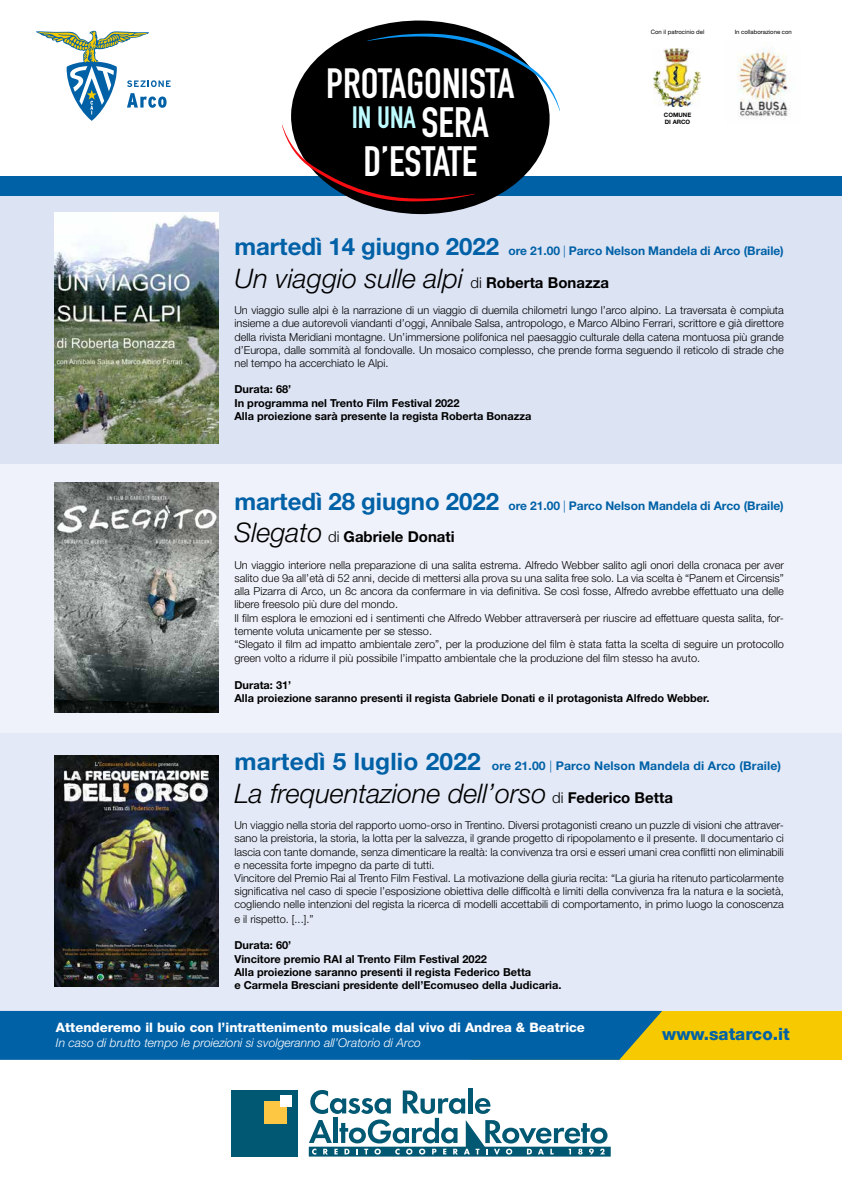
<style>
.page{position:relative;width:842px;height:1191px;background:#fff}
.page>*{position:absolute;margin:0;border:0;box-sizing:border-box;transform-origin:0 0}
.t1{font:700 41.8px "DIN Condensed";color:#fff}
.t2{font:700 41.6px "DIN Condensed";color:#fff}
.t3{font:700 30.4px "DIN Condensed";color:#bffcff}
.t4{font:italic 300 27px "Helvetica Neue LT Std";color:#000}
.t5{font:800 17px "Helvetica Neue LT Std";color:#0061a7}
.t6{font:700 15px "Helvetica Neue LT Std";color:#000}
.t7{font:800 13.1px "Helvetica Neue LT Std";color:#fff}
.t8{font:italic 300 12.1px "Helvetica Neue LT Std";color:#fff}
.t9{font:700 12px "Helvetica Neue LT Std";color:#0061a7}
.t10{font:300 11px/13.2px "Helvetica Neue LT Std";color:#000}
.t11{font:700 11px/13.2px "Helvetica Neue LT Std";color:#000}
.t12{font:6px "Helvetica Neue LT Std";color:#000}
.t13{font:700 6px/7.2px "Helvetica Neue LT Std";color:#000}
.s1{font-size:41.8px;color:#fff}
.s2{font-size:24px}
.s3{font-weight:300}
.s4{font-style:normal;font-size:15px}
.s5{font-weight:700;font-style:normal;font-size:15px}
.s6{font-weight:300;font-style:italic;font-size:27px}
</style>
<div class="page">
<div style="left:0;top:451px;width:842px;height:289px;background:#eff2fa"></div>
<div style="left:0;top:195px;width:842px;height:268px;background:#dce3f3"></div>
<div style="left:0;top:733px;width:842px;height:278px;background:#e3e9f6"></div>
<div style="left:231px;top:1090px;width:67px;height:66px;background:#005872"></div>
<div style="left:264px;top:1101px;width:22px;height:22px;background:#fdc643"></div>
<div style="left:281px;top:1095px;width:11px;height:12px;background:#fff"></div>
<div style="left:468px;top:1088px;width:5px;height:25px;background:#005872"></div>
<svg style="left:309px;top:1090px;width:302px;height:66px"></svg>
<svg style="left:36px;top:31px;width:135px;height:90px"></svg>
<div style="left:471px;top:1011px;width:371px;height:48px;background:#f6c900"></div>
<div style="left:0;top:1011px;width:662px;height:48px;background:#0061a7"></div>
<div style="left:0;top:176px;width:842px;height:20px;background:#0061a7"></div>
<img style="left:55px;top:213px;width:164px;height:230px">
<img style="left:54px;top:482px;width:165px;height:231px">
<img style="left:54px;top:755px;width:165px;height:231px">
<img style="left:737px;top:48px;width:53px;height:72px">
<img style="left:653px;top:48px;width:48px;height:58px">
<svg style="left:291px;top:20px;width:259px;height:195px;fill:#000"></svg>
<svg style="left:282px;top:125px;width:193px;height:76px;background:#1e1c21"></svg>
<svg style="left:367px;top:34px;width:193px;height:77px"></svg>
<h2 class="t2" style="left:326px;top:55px;width:190px">PROTAGONISTA</h2>
<h3 class="t3" style="left:352px;top:97px;width:139px">IN UNA <span class="s1">SERA</span></h3>
<h1 class="t1" style="left:363px;top:133px;width:115px">D’ESTATE</h1>
<p class="t12" style="left:651px;top:29px;width:55px">Con il patrocinio del</p>
<p class="t12" style="left:735px;top:29px;width:59px">In collaborazione con</p>
<p class="t13" style="left:664px;top:111px;width:29px">COMUNE<br>DI ARCO</p>
<p class="t9" style="left:234px;top:244px;width:551px"><span class="s2">martedì 14 giugno 2022</span> ore 21.00 <span class="s3">|</span> Parco Nelson Mandela di Arco (Braile)</p>
<h3 class="t4" style="left:234px;top:262px;width:376px">Un viaggio sulle alpi <span class="s4">di</span> <span class="s5">Roberta Bonazza</span></h3>
<p class="t10" style="left:234px;top:303px;width:551px;text-align:justify">Un viaggio sulle alpi è la narrazione di un viaggio di duemila chilometri lungo l’arco alpino. La traversata è compiuta insieme a due autorevoli viandanti d’oggi, Annibale Salsa, antropologo, e Marco Albino Ferrari, scrittore e già direttore della rivista Meridiani montagne. Un’immersione polifonica nel paesaggio culturale della catena montuosa più grande d’Europa, dalle sommità al fondovalle. Un mosaico complesso, che prende forma seguendo il reticolo di strade che nel tempo ha accerchiato le Alpi.</p>
<p class="t11" style="left:234px;top:382px;width:298px">Durata: 68’<br>In programma nel Trento Film Festival 2022<br>Alla proiezione sarà presente la regista Roberta Bonazza</p>
<p class="t9" style="left:234px;top:498px;width:551px"><span class="s2">martedì 28 giugno 2022</span> ore 21.00 <span class="s3">|</span> Parco Nelson Mandela di Arco (Braile)</p>
<h3 class="t6" style="left:234px;top:528px;width:222px"><span class="s6">Slegato</span> <span class="s3">di</span> Gabriele Donati</h3>
<p class="t10" style="left:234px;top:558px;width:551px">Un viaggio interiore nella preparazione di una salita estrema. Alfredo Webber salito agli onori della cronaca per aver salito due 9a all’età di 52 anni, decide di mettersi alla prova su una salita free solo. La via scelta è “Panem et Circensis” alla Pizarra di Arco, un 8c ancora da confermare in via definitiva. Se così fosse, Alfredo avrebbe effettuato una delle libere freesolo più dure del mondo.<br>Il film esplora le emozioni ed i sentimenti che Alfredo Webber attraverserà per riuscire ad effettuare questa salita, for&shy;temente voluta unicamente per se stesso.<br>“Slegato il film ad impatto ambientale zero”, per la produzione del film è stata fatta la scelta di seguire un protocollo</p>
<p class="t10" style="left:234px;top:651px;width:467px">green volto a ridurre il più possibile l’impatto ambientale che la produzione del film stesso ha avuto.</p>
<p class="t11" style="left:234px;top:678px;width:477px">Durata: 31’<br>Alla proiezione saranno presenti il regista Gabriele Donati e il protagonista Alfredo Webber.</p>
<p class="t9" style="left:234px;top:758px;width:548px"><span class="s2">martedì 5 luglio 2022</span> ore 21.00 <span class="s3">|</span> Parco Nelson Mandela di Arco (Braile)</p>
<h3 class="t4" style="left:234px;top:777px;width:440px">La frequentazione dell’orso <span class="s4">di</span> <span class="s5">Federico Betta</span></h3>
<p class="t10" style="left:234px;top:818px;width:551px">Un viaggio nella storia del rapporto uomo-orso in Trentino. Diversi protagonisti creano un puzzle di visioni che attraver&shy;sano la preistoria, la storia, la lotta per la salvezza, il grande progetto di ripopolamento e il presente. Il documentario ci lascia con tante domande, senza dimenticare la realtà: la convivenza tra orsi e esseri umani crea conflitti non eliminabili e necessita forte impegno da parte di tutti.<br>Vincitore del Premio Rai al Trento Film Festival. La motivazione della giuria recita: “La giuria ha ritenuto particolarmente significativa nel caso di specie l’esposizione obiettiva delle difficoltà e limiti della convivenza fra la natura e la società, cogliendo nelle intenzioni del regista la ricerca di modelli accettabili di comportamento, in primo luogo la conoscenza</p>
<p class="t10" style="left:234px;top:912px;width:81px">e il rispetto. [...].”</p>
<p class="t11" style="left:234px;top:938px;width:329px">Durata: 60’<br>Vincitore premio RAI al Trento Film Festival 2022<br>Alla proiezione saranno presenti il regista Federico Betta<br>e Carmela Bresciani presidente dell’Ecomuseo della Judicaria.</p>
<p class="t7" style="left:56px;top:1019px;width:530px">Attenderemo il buio con l’intrattenimento musicale dal vivo di Andrea &amp; Beatrice</p>
<p class="t8" style="left:56px;top:1035px;width:367px">In caso di brutto tempo le proiezioni si svolgeranno all’Oratorio di Arco</p>
<h3 class="t5" style="left:662px;top:1024px;width:129px">www.satarco.it</h3>
</div>
